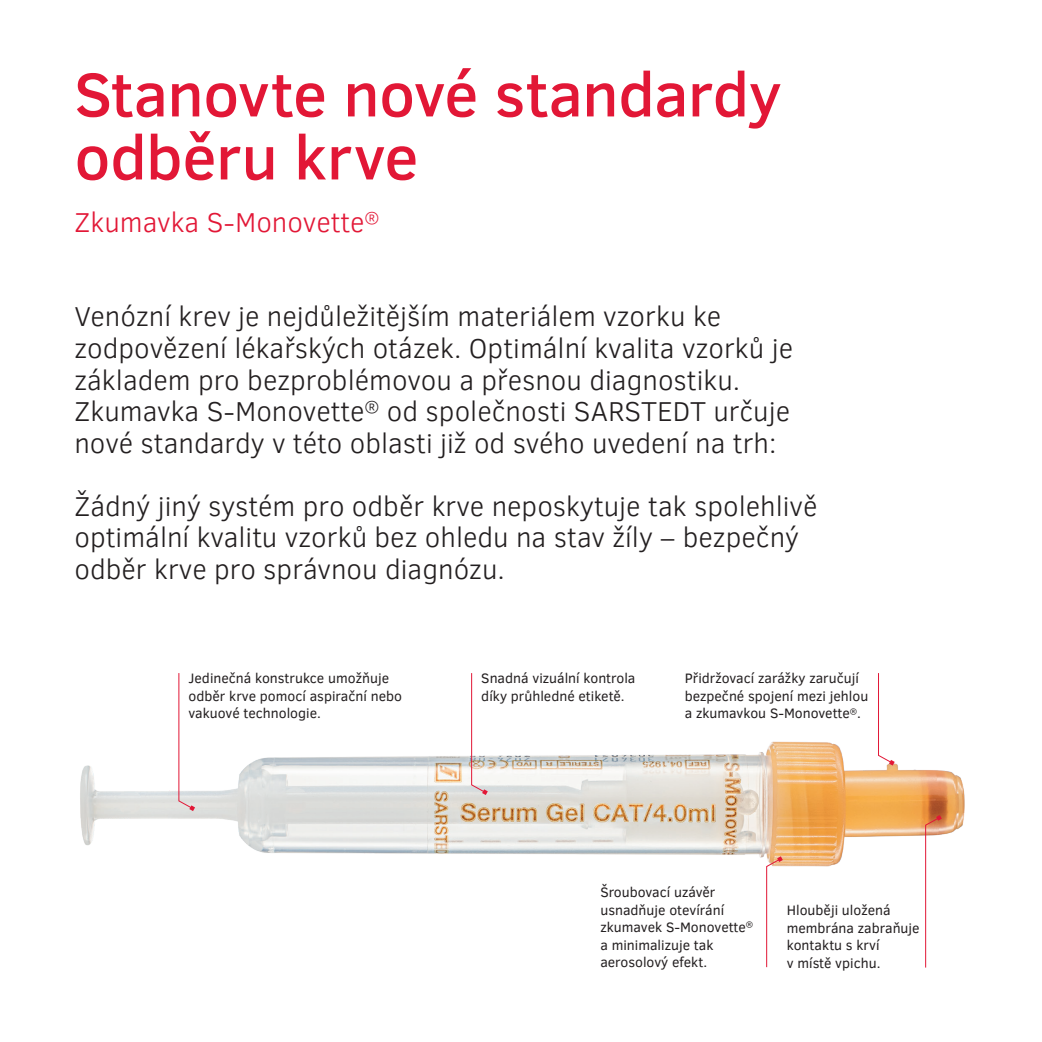
<style>
.page{position:relative;width:1042px;height:1042px;background:#fff}
.page>*{position:absolute;margin:0;border:0;box-sizing:border-box;transform-origin:0 0}
.t1{font:500 63px/63px "Clear Sans";letter-spacing:-.01em;color:#e21736}
.t2{font:300 28px/31.5px "Clear Sans";color:#231f20}
.t3{font:300 28px "Clear Sans";color:#e21736}
.t4{font:14px/17.5px "Clear Sans";color:#231f20}
</style>
<div class="page">
<img style="left:80px;top:741px;width:885px;height:126px">
<svg style="left:178px;top:673px;width:17px;height:138px"></svg>
<svg style="left:471px;top:673px;width:17px;height:122px"></svg>
<svg style="left:766px;top:856px;width:17px;height:111px"></svg>
<svg style="left:925px;top:815px;width:17px;height:153px"></svg>
<svg style="left:878px;top:673px;width:16px;height:92px"></svg>
<h1 class="t1" style="left:74px;top:62px;width:709px">Stanovte nové standardy odběru krve</h1>
<p class="t3" style="left:74px;top:204px;width:307px">Zkumavka S-Monovette<sup>®</sup></p>
<p class="t2" style="left:74px;top:301px;width:720px">Venózní krev je nejdůležitějším materiálem vzorku ke zodpovězení lékařských otázek. Optimální kvalita vzorků je základem pro bezproblémovou a přesnou diagnostiku.<br>Zkumavka S-Monovette<sup>®</sup> od společnosti SARSTEDT určuje nové standardy v této oblasti již od svého uvedení na trh:</p>
<p class="t2" style="left:74px;top:490px;width:744px">Žádný jiný systém pro odběr krve neposkytuje tak spolehlivě optimální kvalitu vzorků bez ohledu na stav žíly – bezpečný odběr krve pro správnou diagnózu.</p>
<p class="t4" style="left:189px;top:669px;width:215px">Jedinečná konstrukce umožňuje odběr krve pomocí aspirační nebo vakuové technologie.</p>
<p class="t4" style="left:481px;top:669px;width:156px">Snadná vizuální kontrola díky průhledné etiketě.</p>
<p class="t4" style="left:685px;top:669px;width:185px">Přidržovací zarážky zaručují bezpečné spojení mezi jehlou a zkumavkou S-Monovette<sup>®</sup>.</p>
<p class="t4" style="left:600px;top:883px;width:154px">Šroubovací uzávěr usnadňuje otevírání zkumavek S-Monovette<sup>® </sup>a minimalizuje tak aerosolový efekt.</p>
<p class="t4" style="left:787px;top:901px;width:134px">Hlouběji uložená membrána zabraňuje kontaktu s krví<br>v místě vpichu.</p>
</div>
